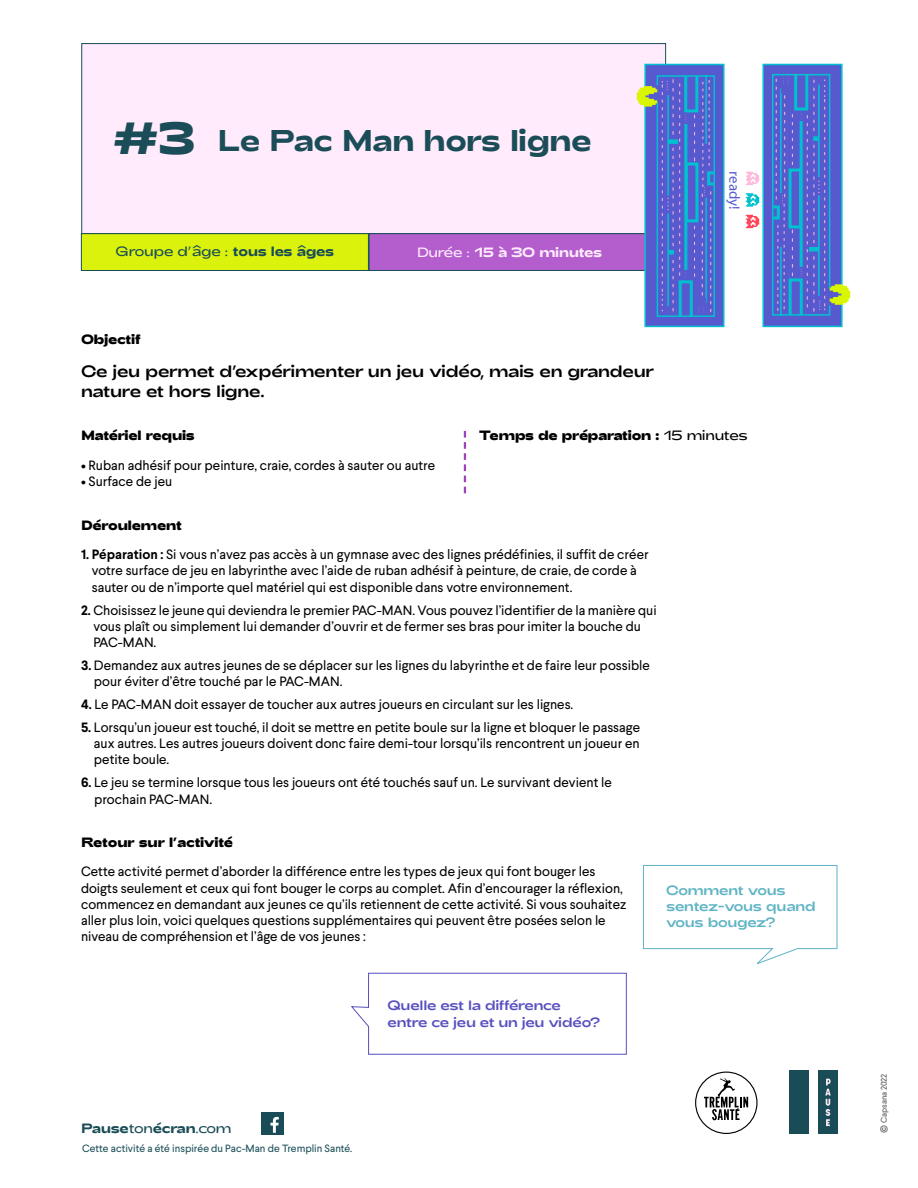
<style>
.page{position:relative;width:918px;height:1188px;background:#fff}
.page>*{position:absolute;margin:0;border:0;box-sizing:border-box;transform-origin:0 0}
.t1{font:700 30px "Adieu";letter-spacing:-.015em;color:#1a4d57}
.t2{font:16.5px/19.8px "Adieu";letter-spacing:-.015em;color:#000}
.t3{font:14.85px "Myriad Pro";color:#5759cf}
.t4{font:13.5px/16.2px "Larsseit";color:#000}
.t5{font:900 13.5px "Adieu";letter-spacing:-.02em;color:#000}
.t6{font:13.5px/16.2px "Adieu";letter-spacing:-.02em;color:#574fbf}
.t7{font:13.5px/16.2px "Adieu";letter-spacing:-.01em;color:#5eb3c4}
.t8{font:300 13.5px "Adieu";color:#1a4d57}
.t9{font:700 13.5px "Adieu";letter-spacing:-.015em;color:#ffebfc}
.t10{font:700 13.5px "Adieu";letter-spacing:-.015em;color:#1a4d57}
.t11{font:10.5px "Larsseit";color:#1a4d57}
.t12{font:8.25px "Larsseit";color:#575756}
.s1{font-weight:900;font-size:45px}
.s2{font-weight:700}
.s3{font-weight:300}
.s4{font-size:13.5px}
</style>
<div class="page">
<div style="left:82px;top:43px;width:584px;height:191px;background:#ffebfc;border:1px solid #1a4d57"></div>
<div style="left:81px;top:233px;width:288px;height:38px;background:#dbf20d;border:1px solid #1a4d57"></div>
<div style="left:369px;top:233px;width:287px;height:38px;background:#b35ecc;border:1px solid #1a4d57"></div>
<div style="left:261px;top:1113px;width:23px;height:22px;background:#194c56"></div>
<svg style="left:270px;top:1117px;width:9px;height:16px"></svg>
<svg style="left:643px;top:865px;width:195px;height:100px"></svg>
<svg style="left:351px;top:972px;width:276px;height:83px"></svg>
<div style="left:790px;top:1070px;width:19px;height:64px;background:#194c56"></div>
<div style="left:818px;top:1070px;width:20px;height:64px;background:#194c56"></div>
<svg style="left:825px;top:1079px;width:6px;height:47px"></svg>
<div style="left:695px;top:1072px;width:63px;height:62px;border:1px solid #000;border-radius:50%"></div>
<svg style="left:704px;top:1078px;width:44px;height:42px"></svg>
<div style="left:762px;top:64px;width:81px;height:263px;background:#5759cf;border:2px solid #00c2cf"></div>
<svg style="left:772px;top:71px;width:78px;height:247px"></svg>
<div style="left:644px;top:64px;width:81px;height:263px;background:#5759cf;border:2px solid #00c2cf"></div>
<svg style="left:637px;top:73px;width:78px;height:247px"></svg>
<svg style="left:746px;top:215px;width:13px;height:13px"></svg>
<svg style="left:746px;top:172px;width:13px;height:13px"></svg>
<svg style="left:746px;top:193px;width:13px;height:14px"></svg>
<svg style="left:464px;top:431px;width:2px;height:62px"></svg>
<h1 class="t1" style="left:113px;top:123px;width:480px"><span class="s1">#3</span> Le Pac Man hors ligne</h1>
<p class="t8" style="left:116px;top:244px;width:220px">Groupe d’âge : <span class="s2">tous les âges</span></p>
<p class="t9" style="left:417px;top:244px;width:187px"><span class="s3">Durée :</span> 15 à 30 minutes</p>
<p class="t3" style="left:744px;top:171px;width:40px;rotate:90deg">ready!</p>
<p class="t5" style="left:81px;top:332px;width:61px">Objectif</p>
<p class="t2" style="left:81px;top:362px;width:575px">Ce jeu permet d’expérimenter un jeu vidéo, mais en grandeur nature et hors ligne.</p>
<p class="t5" style="left:81px;top:428px;width:115px">Matériel requis</p>
<p class="t4" style="left:81px;top:457px;width:356px">• Ruban adhésif pour peinture, craie, cordes à sauter ou autre</p>
<p class="t4" style="left:81px;top:473px;width:93px">• Surface de jeu</p>
<p class="t5" style="left:81px;top:517px;width:102px">Déroulement</p>
<p class="t4" style="left:92px;top:546px;width:558px;text-indent:-11px"><span class="s2">1. Péparation :</span> Si vous n’avez pas accès à un gymnase avec des lignes prédéfinies, il suffit de créer votre surface de jeu en labyrinthe avec l’aide de ruban adhésif à peinture, de craie, de corde à sauter ou de n’importe quel matériel qui est disponible dans votre environnement.</p>
<p class="t4" style="left:93px;top:602px;width:565px;text-indent:-12px"><span class="s2">2.</span> Choisissez le jeune qui deviendra le premier PAC-MAN. Vous pouvez l’identifier de la manière qui vous plaît ou simplement lui demander d’ouvrir et de fermer ses bras pour imiter la bouche du<br>PAC-MAN.</p>
<p class="t4" style="left:94px;top:657px;width:558px;text-indent:-13px"><span class="s2">3.</span> Demandez aux autres jeunes de se déplacer sur les lignes du labyrinthe et de faire leur possible pour éviter d’être touché par le PAC-MAN.</p>
<p class="t4" style="left:81px;top:696px;width:494px"><span class="s2">4.</span> Le PAC-MAN doit essayer de toucher aux autres joueurs en circulant sur les lignes.</p>
<p class="t4" style="left:94px;top:719px;width:548px;text-align:justify;text-indent:-13px"><span class="s2">5.</span> Lorsqu’un joueur est touché, il doit se mettre en petite boule sur la ligne et bloquer le passage aux autres. Les autres joueurs doivent donc faire demi-tour lorsqu’ils rencontrent un joueur en petite boule.</p>
<p class="t4" style="left:94px;top:775px;width:519px;text-indent:-13px"><span class="s2">6.</span> Le jeu se termine lorsque tous les joueurs ont été touchés sauf un. Le survivant devient le prochain PAC-MAN.</p>
<p class="t5" style="left:81px;top:834px;width:154px">Retour sur l’activité</p>
<p class="t4" style="left:81px;top:864px;width:547px">Cette activité permet d’aborder la différence entre les types de jeux qui font bouger les doigts seulement et ceux qui font bouger le corps au complet. Afin d’encourager la réflexion, commencez en demandant aux jeunes ce qu’ils retiennent de cette activité. Si vous souhaitez aller plus loin, voici quelques questions supplémentaires qui peuvent être posées selon le niveau de compréhension et l’âge de vos jeunes :</p>
<p class="t5" style="left:479px;top:427px;width:270px">Temps de préparation : <span class="s3">15 minutes</span></p>
<p class="t7" style="left:666px;top:882px;width:151px">Comment vous sentez-vous quand vous bougez?</p>
<p class="t6" style="left:388px;top:998px;width:214px">Quelle est la différence entre ce jeu et un jeu vidéo?</p>
<p class="t10" style="left:81px;top:1121px;width:152px">Pause<span class="s3">ton</span>écran<span class="s3">.com</span></p>
<p class="t11" style="left:82px;top:1142px;width:272px">Cette activité a été inspirée du Pac-Man de Tremplin Santé.</p>
<p class="t12" style="left:879px;top:1133px;width:61px;rotate:-90deg"><span class="s4">©</span> Capsana 2022</p>
</div>
